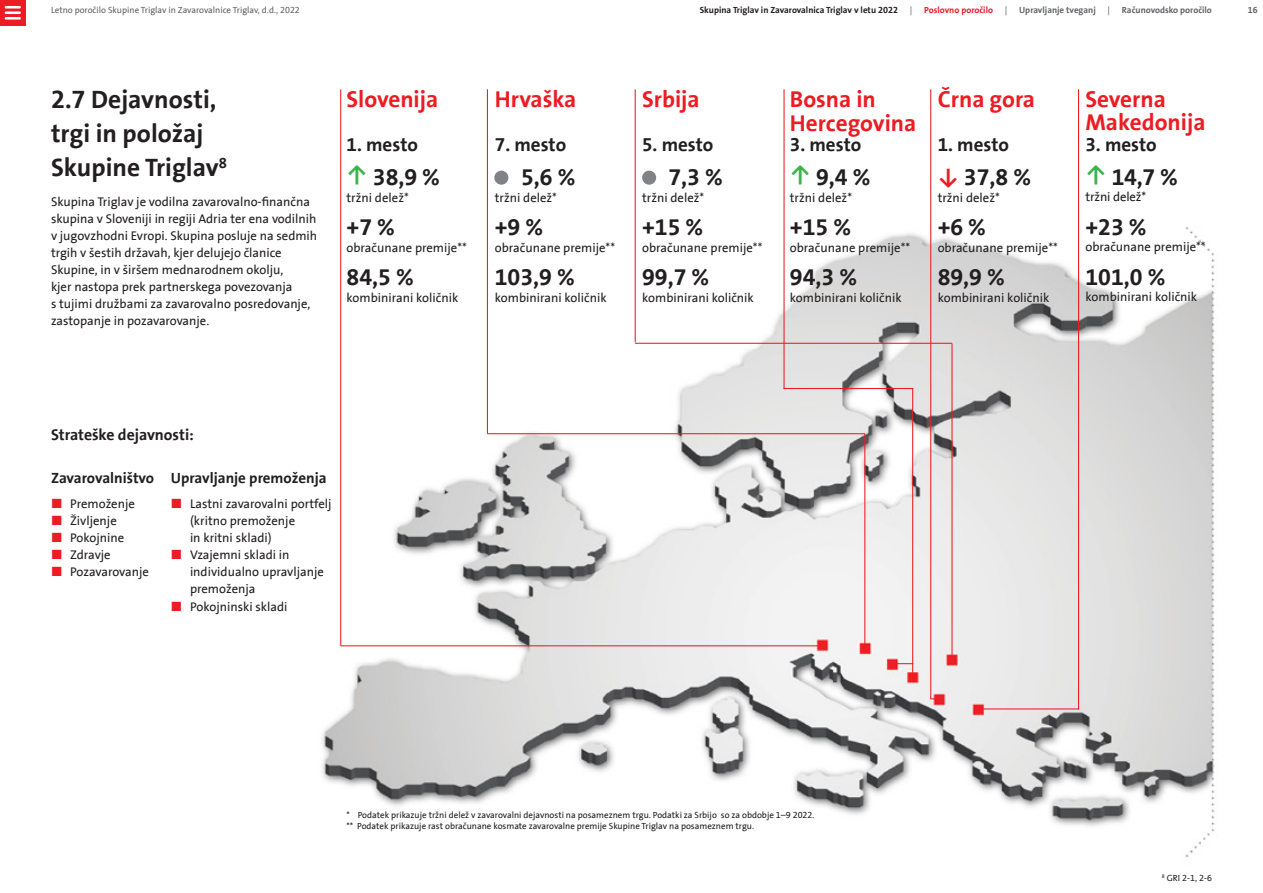
<style>
.page{position:relative;width:1263px;height:893px;background:#fff}
.page>*{position:absolute;margin:0;border:0;box-sizing:border-box;transform-origin:0 0}
.t1{font:700 25.5px/34px "Triglav The Sans";color:#231f20}
.t2{font:700 23.25px "Triglav The Sans";color:#231f20}
.t3{font:700 23.25px/24px "Triglav The Sans";color:#ed1c24}
.t4{font:700 19.05px "Triglav The Sans";color:#231f20}
.t5{font:700 15.75px "Triglav The Sans";color:#231f20}
.t6{font:700 15px "Triglav The Sans";color:#231f20}
.t7{font:12.75px/17px "Triglav The Sans";color:#231f20}
.t8{font:9px/10.8px "Triglav The Sans";color:#231f20}
.t9{font:9px "Triglav The Sans";color:#636466}
.t10{font:700 9px "Triglav The Sans";color:#231f20}
.t11{font:700 9px "Triglav The Sans";color:#636466}
.t12{font:700 9px "Triglav The Sans";color:#ed1c24}
.s1{font-family:"Calibri";color:#39b54a}
.s2{font-family:"Calibri";color:#ed1c24}
</style>
<div class="page">
<div style="left:0;top:0;width:26px;height:26px;background:#ed1c24"></div>
<hr style="left:6px;top:11px;width:14px;height:3px;background:#fff">
<hr style="left:6px;top:6px;width:14px;height:3px;background:#fff">
<hr style="left:6px;top:17px;width:14px;height:3px;background:#fff">
<img style="left:321px;top:89px;width:894px;height:768px">
<hr style="left:340px;top:89px;width:1px;height:557px;background:#ed1c24">
<hr style="left:487px;top:89px;width:1px;height:345px;background:#ed1c24">
<hr style="left:635px;top:89px;width:1px;height:253px;background:#ed1c24">
<hr style="left:783px;top:89px;width:1px;height:300px;background:#ed1c24">
<hr style="left:930px;top:89px;width:1px;height:610px;background:#ed1c24">
<hr style="left:912px;top:388px;width:1px;height:276px;background:#ed1c24">
<hr style="left:1078px;top:89px;width:1px;height:620px;background:#ed1c24">
<hr style="left:783px;top:388px;width:130px;height:1px;background:#ed1c24">
<hr style="left:341px;top:645px;width:480px;height:1px;background:#ed1c24">
<hr style="left:487px;top:433px;width:378px;height:1px;background:#ed1c24">
<hr style="left:864px;top:434px;width:1px;height:217px;background:#ed1c24">
<hr style="left:635px;top:343px;width:317px;height:1px;background:#ed1c24">
<hr style="left:951px;top:343px;width:1px;height:314px;background:#ed1c24">
<svg style="left:892px;top:663px;width:21px;height:17px"></svg>
<hr style="left:977px;top:708px;width:102px;height:1px;background:#ed1c24">
<svg style="left:930px;top:698px;width:12px;height:1px"></svg>
<div style="left:494px;top:171px;width:14px;height:14px;background:#808285;border-radius:50%"></div>
<div style="left:642px;top:171px;width:14px;height:14px;background:#808285;border-radius:50%"></div>
<p class="t9" style="left:51px;top:6px;width:250px">Letno poročilo Skupine Triglav in Zavarovalnice Triglav, d.d., 2022</p>
<p class="t10" style="left:700px;top:5px;width:200px">Skupina Triglav in Zavarovalnica Triglav v letu 2022</p>
<p class="t9" style="left:910px;top:6px;width:4px">|</p>
<p class="t12" style="left:924px;top:5px;width:70px">Poslovno poročilo</p>
<p class="t9" style="left:1005px;top:6px;width:4px">|</p>
<p class="t11" style="left:1019px;top:5px;width:78px">Upravljanje tveganj</p>
<p class="t9" style="left:1107px;top:6px;width:4px">|</p>
<p class="t11" style="left:1122px;top:5px;width:92px">Računovodsko poročilo</p>
<p class="t11" style="left:1248px;top:5px;width:11px">16</p>
<h1 class="t1" style="left:51px;top:83px;width:177px">2.7 Dejavnosti, trgi in položaj<br>Skupine Triglav<sup>8</sup></h1>
<p class="t7" style="left:51px;top:194px;width:268px">Skupina Triglav je vodilna zavarovalno-finančna skupina v Sloveniji in regiji Adria ter ena vodilnih v jugovzhodni Evropi. Skupina posluje na sedmih trgih v šestih državah, kjer delujejo članice Skupine, in v širšem mednarodnem okolju,<br>kjer nastopa prek partnerskega povezovanja<br>s tujimi družbami za zavarovalno posredovanje, zastopanje in pozavarovanje.</p>
<h2 class="t3" style="left:347px;top:87px;width:93px">Slovenija</h2>
<h3 class="t4" style="left:347px;top:134px;width:73px">1. mesto</h3>
<h2 class="t2" style="left:347px;top:164px;width:95px"><span class="s1">↑</span> 38,9 %</h2>
<p class="t7" style="left:347px;top:189px;width:64px">tržni delež*</p>
<h2 class="t2" style="left:347px;top:214px;width:50px">+7 %</h2>
<p class="t7" style="left:347px;top:239px;width:122px">obračunane premije**</p>
<h2 class="t2" style="left:347px;top:264px;width:69px">84,5 %</h2>
<p class="t7" style="left:347px;top:289px;width:113px">kombinirani količnik</p>
<h2 class="t3" style="left:495px;top:87px;width:83px">Hrvaška</h2>
<h3 class="t4" style="left:495px;top:134px;width:73px">7. mesto</h3>
<h2 class="t2" style="left:521px;top:164px;width:56px">5,6 %</h2>
<p class="t7" style="left:495px;top:189px;width:64px">tržni delež*</p>
<h2 class="t2" style="left:495px;top:214px;width:50px">+9 %</h2>
<p class="t7" style="left:495px;top:239px;width:122px">obračunane premije**</p>
<h2 class="t2" style="left:495px;top:264px;width:81px">103,9 %</h2>
<p class="t7" style="left:495px;top:289px;width:113px">kombinirani količnik</p>
<h2 class="t3" style="left:642px;top:87px;width:59px">Srbija</h2>
<h3 class="t4" style="left:642px;top:134px;width:73px">5. mesto</h3>
<h2 class="t2" style="left:668px;top:164px;width:56px">7,3 %</h2>
<p class="t7" style="left:642px;top:189px;width:64px">tržni delež*</p>
<h2 class="t2" style="left:642px;top:214px;width:63px">+15 %</h2>
<p class="t7" style="left:642px;top:239px;width:122px">obračunane premije**</p>
<h2 class="t2" style="left:642px;top:264px;width:69px">99,7 %</h2>
<p class="t7" style="left:642px;top:289px;width:113px">kombinirani količnik</p>
<h2 class="t3" style="left:790px;top:87px;width:128px">Bosna in<br>Hercegovina</h2>
<h3 class="t4" style="left:790px;top:134px;width:73px">3. mesto</h3>
<h2 class="t2" style="left:790px;top:164px;width:82px"><span class="s1">↑</span> 9,4 %</h2>
<p class="t7" style="left:790px;top:189px;width:64px">tržni delež*</p>
<h2 class="t2" style="left:790px;top:214px;width:63px">+15 %</h2>
<p class="t7" style="left:790px;top:239px;width:122px">obračunane premije**</p>
<h2 class="t2" style="left:790px;top:264px;width:69px">94,3 %</h2>
<p class="t7" style="left:790px;top:289px;width:113px">kombinirani količnik</p>
<h2 class="t3" style="left:938px;top:87px;width:99px">Črna gora</h2>
<h3 class="t4" style="left:938px;top:134px;width:73px">1. mesto</h3>
<h2 class="t2" style="left:938px;top:164px;width:95px"><span class="s2">↓</span> 37,8 %</h2>
<p class="t7" style="left:938px;top:189px;width:64px">tržni delež*</p>
<h2 class="t2" style="left:938px;top:214px;width:50px">+6 %</h2>
<p class="t7" style="left:938px;top:239px;width:122px">obračunane premije**</p>
<h2 class="t2" style="left:938px;top:264px;width:69px">89,9 %</h2>
<p class="t7" style="left:938px;top:289px;width:113px">kombinirani količnik</p>
<h2 class="t3" style="left:1085px;top:87px;width:122px;line-height:23.2px">Severna<br>Makedonija</h2>
<h3 class="t4" style="left:1085px;top:133px;width:73px">3. mesto</h3>
<h2 class="t2" style="left:1085px;top:164px;width:94px"><span class="s1">↑</span> 14,7 %</h2>
<p class="t7" style="left:1085px;top:189px;width:62px">tržni delež*</p>
<h2 class="t2" style="left:1085px;top:214px;width:63px">+23 %</h2>
<p class="t7" style="left:1085px;top:239px;width:122px">obračunane premije**</p>
<h2 class="t2" style="left:1085px;top:264px;width:81px">101,0 %</h2>
<p class="t7" style="left:1085px;top:289px;width:113px">kombinirani količnik</p>
<p class="t5" style="left:51px;top:426px;width:144px">Strateške dejavnosti:</p>
<p class="t6" style="left:51px;top:469px;width:105px">Zavarovalništvo</p>
<p class="t7" style="left:70px;top:496px;width:80px">Premoženje<br>Življenje<br>Pokojnine<br>Zdravje<br>Pozavarovanje</p>
<p class="t6" style="left:171px;top:469px;width:157px">Upravljanje premoženja</p>
<p class="t7" style="left:190px;top:496px;width:143px">Lastni zavarovalni portfelj (kritno premoženje<br>in kritni skladi)<br>Vzajemni skladi in individualno upravljanje premoženja<br>Pokojninski skladi</p>
<p class="t8" style="left:347px;top:810px;width:469px">* Podatek prikazuje tržni delež v zavarovalni dejavnosti na posameznem trgu. Podatki za Srbijo so za obdobje 1–9 2022. ** Podatek prikazuje rast obračunane kosmate zavarovalne premije Skupine Triglav na posameznem trgu.</p>
<p class="t8" style="left:1162px;top:873px;width:52px"><sup>8</sup> GRI 2-1, 2-6</p>
</div>
